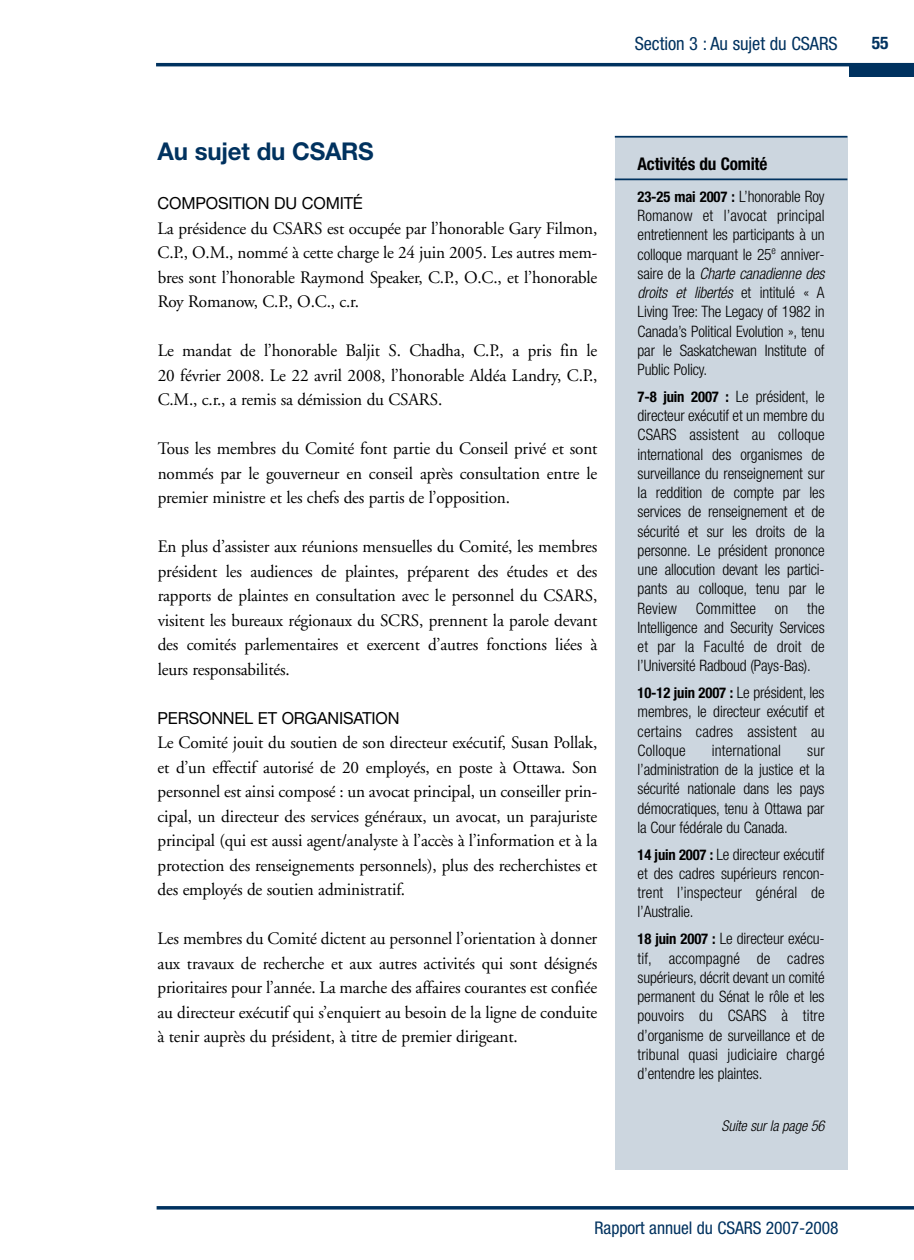
<style>
.page{position:relative;width:914px;height:1260px;background:#fff}
.page>*{position:absolute;margin:0;border:0;box-sizing:border-box;transform-origin:0 0}
.t1{font:700 24.5px "Helvetica Neue";letter-spacing:-.01em;color:#00325f}
.t2{font:condensed 18.38px "Helvetica Neue";letter-spacing:-.005em;color:#00325f}
.t3{font:17.5px/24.5px "Adobe Garamond";letter-spacing:-.01em;color:#000;text-align:justify}
.t4{font:condensed 17.5px "Helvetica Neue";letter-spacing:-.005em;color:#00325f}
.t5{font:700 condensed 17.5px "Helvetica Neue";letter-spacing:-.01em;color:#000}
.t6{font:700 condensed 17.5px "Helvetica Neue";color:#00325f}
.t7{font:16.62px "Helvetica Neue";letter-spacing:-.01em;color:#000}
.t8{font:300 condensed 15.75px/19.2px "Helvetica Neue";letter-spacing:-.01em;color:#000;text-align:justify}
.t9{font:300 condensed 15.75px "Helvetica Neue";letter-spacing:.01em;color:#000}
.t10{font:italic 300 condensed 14.88px "Helvetica Neue";letter-spacing:-.01em;color:#000}
.s1{font-weight:700;font-size:14.88px}
.s2{font-style:italic}
</style>
<div class="page">
<div style="left:615px;top:136px;width:232px;height:1034px;background:#ccd6df"></div>
<hr style="left:156px;top:63px;width:758px;height:3px;background:#00325f">
<svg style="left:157px;top:1206px;width:757px;height:4px;background:#1f4b72"></svg>
<div style="left:848px;top:63px;width:66px;height:14px;background:#00325f"></div>
<hr style="left:615px;top:178px;width:232px;height:2px;background:#00325f">
<hr style="left:615px;top:136px;width:232px;height:2px;background:#00325f">
<p class="t1" style="left:158px;top:136px;width:218px">Au sujet du CSARS</p>
<p class="t7" style="left:158px;top:193px;width:207px">COMPOSITION DU COMITÉ</p>
<p class="t3" style="left:158px;top:218px;width:441px">La présidence du CSARS est occupée par l’honorable Gary Filmon, C.P., O.M., nommé à cette charge le 24 juin 2005. Les autres mem&shy;bres sont l’honorable Raymond Speaker, C.P., O.C., et l’honorable Roy Romanow, C.P., O.C., c.r.</p>
<p class="t3" style="left:158px;top:340px;width:441px">Le mandat de l’honorable Baljit S. Chadha, C.P., a pris fin le 20 février 2008. Le 22 avril 2008, l’honorable Aldéa Landry, C.P., C.M., c.r., a remis sa démission du CSARS.</p>
<p class="t3" style="left:158px;top:438px;width:441px">Tous les membres du Comité font partie du Conseil privé et sont nommés par le gouverneur en conseil après consultation entre le premier ministre et les chefs des partis de l’opposition.</p>
<p class="t3" style="left:158px;top:536px;width:441px">En plus d’assister aux réunions mensuelles du Comité, les membres président les audiences de plaintes, préparent des études et des rapports de plaintes en consultation avec le personnel du CSARS, visitent les bureaux régionaux du SCRS, prennent la parole devant des comités parlementaires et exercent d’autres fonctions liées à leurs responsabilités.</p>
<p class="t7" style="left:158px;top:708px;width:243px">PERSONNEL ET ORGANISATION</p>
<p class="t3" style="left:157px;top:732px;width:441px">Le Comité jouit du soutien de son directeur exécutif, Susan Pollak, et d’un effectif autorisé de 20 employés, en poste à Ottawa. Son personnel est ainsi composé : un avocat principal, un conseiller prin&shy;cipal, un directeur des services généraux, un avocat, un parajuriste principal (qui est aussi agent/analyste à l’accès à l’information et à la protection des renseignements personnels), plus des recherchistes et des employés de soutien administratif.</p>
<p class="t3" style="left:157px;top:928px;width:441px">Les membres du Comité dictent au personnel l’orientation à donner aux travaux de recherche et aux autres activités qui sont désignés prioritaires pour l’année. La marche des affaires courantes est confiée au directeur exécutif qui s’enquiert au besoin de la ligne de conduite à tenir auprès du président, à titre de premier dirigeant.</p>
<p class="t2" style="left:634px;top:37px;width:204px">Section 3 : Au sujet du CSARS</p>
<p class="t6" style="left:871px;top:37px;width:18px">55</p>
<p class="t5" style="left:637px;top:157px;width:131px">Activités du Comité</p>
<p class="t8" style="left:637px;top:188px;width:189px"><span class="s1">23-25 mai 2007 :</span> L’honorable Roy Romanow et l’avocat principal entretiennent les participants à un colloque marquant le 25<sup>e</sup> anniver&shy;saire de la <span class="s2">Charte canadienne des droits et libertés</span> et intitulé « A Living Tree: The Legacy of 1982 in Canada’s Political Evolution », tenu par le Saskatchewan Institute of Public Policy.</p>
<p class="t8" style="left:637px;top:388px;width:189px"><span class="s1">7-8 juin 2007 :</span> Le président, le directeur exécutif et un membre du CSARS assistent au colloque international des organismes de surveillance du renseignement sur la reddition de compte par les services de renseignement et de sécurité et sur les droits de la personne. Le président prononce une allocution devant les partici&shy;pants au colloque, tenu par le Review Committee on the Intelligence and Security Services et par la Faculté de droit de l’Université Radboud (Pays-Bas).</p>
<p class="t8" style="left:637px;top:684px;width:188px"><span class="s1">10-12 juin 2007 :</span> Le président, les membres, le directeur exécutif et certains cadres assistent au Colloque</p>
<p class="t9" style="left:712px;top:745px;width:70px">international</p>
<p class="t8" style="left:637px;top:742px;width:188px;text-indent:170px">sur l’administration de la justice et la sécurité nationale dans les pays démocratiques, tenu à Ottawa par la Cour fédérale du Canada.</p>
<p class="t8" style="left:637px;top:846px;width:188px"><span class="s1">14 juin 2007 :</span> Le directeur exécutif et des cadres supérieurs rencon&shy;trent l’inspecteur général de l’Australie.</p>
<p class="t8" style="left:637px;top:930px;width:188px"><span class="s1">18 juin 2007 :</span> Le directeur exécu&shy;tif, accompagné de cadres supérieurs, décrit devant un comité permanent du Sénat le rôle et les pouvoirs du CSARS à titre d’organisme de surveillance et de tribunal quasi judiciaire chargé d’entendre les plaintes.</p>
<p class="t10" style="left:721px;top:1120px;width:105px">Suite sur la page 56</p>
<p class="t4" style="left:594px;top:1221px;width:245px">Rapport annuel du CSARS 2007-2008</p>
</div>
